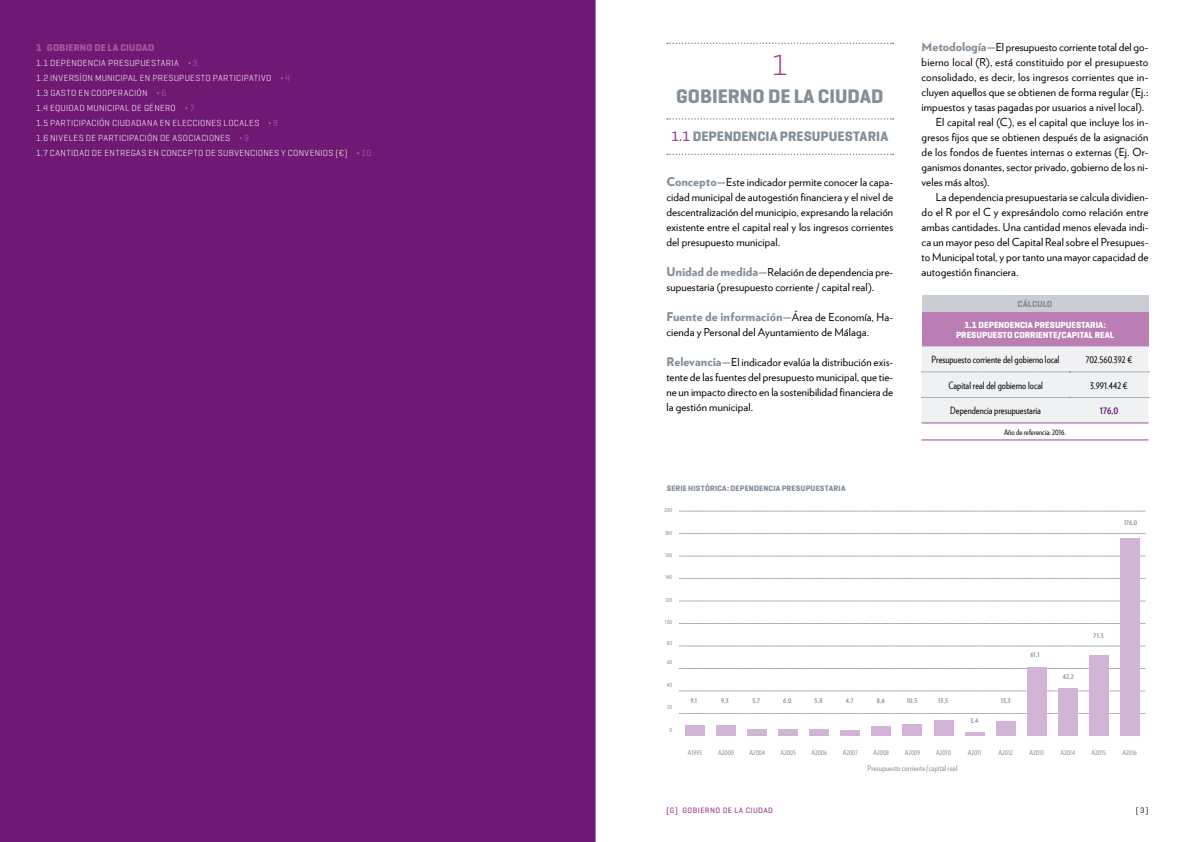
<style>
.page{position:relative;width:1191px;height:842px;background:#fff}
.page>*{position:absolute;margin:0;border:0;box-sizing:border-box;transform-origin:0 0}
.t1{font:300 30px "Geogrotesque";color:#a04493}
.t2{font:700 20px "Geogrotesque";color:#848f99}
.t3{font:700 14px "Geogrotesque";color:#848f99}
.t4{font:900 12px "Verlag";color:#848f99}
.t5{font:11px/15px "Verlag";letter-spacing:.01em;color:#000;text-align:justify}
.t6{font:10px "Verlag Condensed";color:#000}
.t7{font:700 10px "Geogrotesque";letter-spacing:.02em;color:#a8579e}
.t8{font:700 10px "Verlag Condensed";color:#6f1974}
.t9{font:300 9px/15px "Geogrotesque";letter-spacing:.035em;color:#fff}
.t10{font:700 9px/10px "Geogrotesque";color:#fff;text-align:center}
.t11{font:700 9px "Geogrotesque";color:#848f99}
.t12{font:700 8px "Geogrotesque";letter-spacing:.02em;color:#848f99}
.t13{font:8px "Verlag Condensed";letter-spacing:.015em;color:#848f99}
.t14{font:500 8px "Geogrotesque";letter-spacing:.05em;color:#a04493}
.t15{font:8px "Verlag Condensed";color:#000}
.t16{font:8px "Geogrotesque";color:#000}
.t17{font:7px "Verlag Condensed";color:#808a94}
.t18{font:700 7px "Verlag Condensed";letter-spacing:.01em;color:#848f99}
.t19{font:6px "Verlag Condensed";color:#808a94}
.s1{color:#b06baa}
.s2{font-weight:500;color:#a04493}
.s3{font-weight:900;font-size:12px;color:#848f99}
.s4{font-weight:400;font-size:11px;color:#000}
</style>
<div class="page">
<svg style="left:679px;top:713px;width:466px;height:1px"></svg>
<svg style="left:679px;top:691px;width:466px;height:1px"></svg>
<svg style="left:679px;top:668px;width:466px;height:1px"></svg>
<svg style="left:679px;top:646px;width:466px;height:1px"></svg>
<svg style="left:679px;top:623px;width:466px;height:1px"></svg>
<svg style="left:679px;top:601px;width:466px;height:1px"></svg>
<svg style="left:679px;top:578px;width:466px;height:1px"></svg>
<svg style="left:679px;top:556px;width:466px;height:1px"></svg>
<svg style="left:679px;top:533px;width:466px;height:1px"></svg>
<svg style="left:679px;top:511px;width:466px;height:1px"></svg>
<div style="left:685px;top:726px;width:20px;height:10px;background:#d2b4d6"></div>
<div style="left:716px;top:725px;width:20px;height:11px;background:#d2b4d6"></div>
<div style="left:747px;top:729px;width:20px;height:7px;background:#d2b4d6"></div>
<div style="left:778px;top:729px;width:20px;height:7px;background:#d2b4d6"></div>
<div style="left:809px;top:729px;width:20px;height:7px;background:#d2b4d6"></div>
<div style="left:840px;top:731px;width:20px;height:5px;background:#d2b4d6"></div>
<div style="left:871px;top:726px;width:20px;height:10px;background:#d2b4d6"></div>
<div style="left:902px;top:724px;width:20px;height:12px;background:#d2b4d6"></div>
<div style="left:933px;top:721px;width:20px;height:15px;background:#d2b4d6"></div>
<hr style="left:964px;top:732px;width:20px;height:4px;background:#d2b4d6">
<div style="left:995px;top:721px;width:20px;height:15px;background:#d2b4d6"></div>
<div style="left:1027px;top:667px;width:19px;height:69px;background:#d2b4d6"></div>
<div style="left:1058px;top:688px;width:19px;height:48px;background:#d2b4d6"></div>
<div style="left:1089px;top:656px;width:19px;height:80px;background:#d2b4d6"></div>
<div style="left:1120px;top:538px;width:19px;height:198px;background:#d2b4d6"></div>
<div style="left:921px;top:295px;width:227px;height:17px;background:#caced3"></div>
<div style="left:921px;top:312px;width:227px;height:34px;background:#ba7eb5"></div>
<svg style="left:921px;top:346px;width:228px;height:77px"></svg>
<hr style="left:921px;top:423px;width:148px;height:1px;background:#a04493">
<hr style="left:1069px;top:423px;width:79px;height:1px;background:#a04493">
<hr style="left:921px;top:440px;width:148px;height:1px;background:#a04493">
<hr style="left:1069px;top:440px;width:79px;height:1px;background:#a04493">
<svg style="left:667px;top:43px;width:226px;height:1px"></svg>
<svg style="left:667px;top:118px;width:226px;height:2px"></svg>
<svg style="left:667px;top:154px;width:226px;height:1px"></svg>
<div style="left:0;top:0;width:595px;height:842px;background:#6f1974"></div>
<hr style="left:595px;top:0;width:1px;height:842px;background:#848f99">
<p class="t7" style="left:36px;top:42px;width:120px">1 GOBIERNO DE LA CIUDAD</p>
<p class="t9" style="left:36px;top:55px;width:337px">1.1 DEPENDENCIA PRESUPUESTARIA <span class="s1">∂3<br></span>1.2 INVERSÍON MUNICIPAL EN PRESUPUESTO PARTICIPATIVO <span class="s1">∂4<br></span>1.3 GASTO EN COOPERACIÓN <span class="s1">∂6<br></span>1.4 EQUIDAD MUNICIPAL DE GÉNERO <span class="s1">∂ 7<br></span>1.5 PARTICIPACIÓN CIUDADANA EN ELECCIONES LOCALES <span class="s1">∂8<br></span>1.6 NIVELES DE PARTICIPACIÓN DE ASOCIACIONES <span class="s1">∂9<br></span>1.7 CANTIDAD DE ENTREGAS EN CONCEPTO DE SUBVENCIONES Y CONVENIOS (€) <span class="s1">∂10</span></p>
<h1 class="t1" style="left:771px;top:46px;width:18px">1</h1>
<h2 class="t2" style="left:676px;top:84px;width:209px">GOBIERNO DE LA CIUDAD</h2>
<p class="t3" style="left:671px;top:128px;width:218px"><span class="s2">1.1</span> DEPENDENCIA PRESUPUESTARIA</p>
<p class="t5" style="left:666px;top:174px;width:228px"><span class="s3">Concepto—</span>Este indicador permite conocer la capa&shy;cidad municipal de autogestión financiera y el nivel de descentralización del municipio, expresando la relación existente entre el capital real y los ingresos corrientes del presupuesto municipal.</p>
<p class="t5" style="left:666px;top:264px;width:228px"><span class="s3">Unidad de medida—</span>Relación de dependencia pre&shy;supuestaria (presupuesto corriente / capital real).</p>
<p class="t4" style="left:666px;top:307px;width:228px">Fuente de información—<span class="s4">Área de Economía, Ha-</span></p>
<p class="t5" style="left:666px;top:324px;width:204px">cienda y Personal del Ayuntamiento de Málaga.</p>
<p class="t5" style="left:666px;top:354px;width:228px"><span class="s3">Relevancia—</span>El indicador evalúa la distribución exis&shy;tente de las fuentes del presupuesto municipal, que tie&shy;ne un impacto directo en la sostenibilidad financiera de la gestión municipal.</p>
<p class="t12" style="left:666px;top:484px;width:180px">SERIE HISTÓRICA: DEPENDENCIA PRESUPUESTARIA</p>
<p class="t19" style="left:664px;top:506px;width:9px">200</p>
<p class="t19" style="left:665px;top:528px;width:9px">180</p>
<p class="t19" style="left:665px;top:551px;width:9px">160</p>
<p class="t19" style="left:665px;top:573px;width:9px">140</p>
<p class="t19" style="left:665px;top:595px;width:8px">120</p>
<p class="t19" style="left:665px;top:618px;width:9px">100</p>
<p class="t19" style="left:667px;top:638px;width:7px">80</p>
<p class="t19" style="left:667px;top:658px;width:7px">60</p>
<p class="t19" style="left:667px;top:680px;width:7px">40</p>
<p class="t5" style="left:921px;top:39px;width:228px"><span class="s3">Metodología—</span>El presupuesto corriente total del go-</p>
<p class="t5" style="left:921px;top:54px;width:228px">bierno local (R), está constituido por el presupuesto</p>
<p class="t5" style="left:921px;top:69px;width:228px">consolidado, es decir, los ingresos corrientes que in-</p>
<p class="t5" style="left:921px;top:84px;width:228px">cluyen aquellos que se obtienen de forma regular (Ej.:</p>
<p class="t5" style="left:921px;top:99px;width:224px">impuestos y tasas pagadas por usuarios a nivel local).</p>
<p class="t5" style="left:935px;top:114px;width:214px">El capital real (C), es el capital que incluye los in-</p>
<p class="t5" style="left:921px;top:129px;width:228px">gresos fijos que se obtienen después de la asignación</p>
<p class="t5" style="left:921px;top:144px;width:228px">de los fondos de fuentes internas o externas (Ej. Or-</p>
<p class="t5" style="left:921px;top:159px;width:228px">ganismos donantes, sector privado, gobierno de los ni-</p>
<p class="t5" style="left:921px;top:174px;width:69px">veles más altos).</p>
<p class="t5" style="left:935px;top:189px;width:214px">La dependencia presupuestaria se calcula dividien-</p>
<p class="t5" style="left:921px;top:204px;width:228px">do el R por el C y expresándolo como relación entre</p>
<p class="t5" style="left:921px;top:219px;width:228px">ambas cantidades. Una cantidad menos elevada indi-</p>
<p class="t5" style="left:921px;top:234px;width:228px">ca un mayor peso del Capital Real sobre el Presupues-</p>
<p class="t5" style="left:921px;top:249px;width:228px">to Municipal total, y por tanto una mayor capacidad de</p>
<p class="t5" style="left:921px;top:264px;width:98px">autogestión financiera.</p>
<p class="t11" style="left:1017px;top:299px;width:36px">CÁLCULO</p>
<p class="t10" style="left:956px;top:320px;width:159px">1.1 DEPENDENCIA PRESUPUESTARIA:<br>PRESUPUESTO CORRIENTE/CAPITAL REAL</p>
<p class="t6" style="left:931px;top:352px;width:129px">Presupuesto corriente del gobierno local</p>
<p class="t6" style="left:1085px;top:352px;width:48px">702.560.392 €</p>
<p class="t6" style="left:948px;top:378px;width:96px">Capital real del gobierno local</p>
<p class="t6" style="left:1090px;top:378px;width:39px">3.991.442 €</p>
<p class="t6" style="left:950px;top:404px;width:92px">Dependencia presupuestaria</p>
<p class="t8" style="left:1099px;top:403px;width:20px">176,0</p>
<p class="t15" style="left:1004px;top:426px;width:63px">Año de referencia: 2016.</p>
<p class="t18" style="left:1124px;top:517px;width:15px">176,0</p>
<p class="t18" style="left:1030px;top:649px;width:11px">61,1</p>
<p class="t18" style="left:1063px;top:671px;width:12px">42,2</p>
<p class="t18" style="left:1093px;top:630px;width:12px">71,3</p>
<p class="t19" style="left:667px;top:703px;width:7px">20</p>
<p class="t19" style="left:669px;top:725px;width:4px">0</p>
<p class="t18" style="left:690px;top:696px;width:8px">9,1</p>
<p class="t18" style="left:721px;top:696px;width:9px">9,3</p>
<p class="t18" style="left:752px;top:696px;width:9px">5,7</p>
<p class="t18" style="left:783px;top:696px;width:10px">6,0</p>
<p class="t18" style="left:814px;top:696px;width:9px">5,8</p>
<p class="t18" style="left:846px;top:696px;width:9px">4,7</p>
<p class="t18" style="left:877px;top:696px;width:10px">8,6</p>
<p class="t18" style="left:906px;top:696px;width:12px">10,5</p>
<p class="t18" style="left:938px;top:696px;width:12px">13,5</p>
<p class="t18" style="left:970px;top:715px;width:9px">3,4</p>
<p class="t18" style="left:1000px;top:696px;width:11px">13,3</p>
<p class="t17" style="left:688px;top:748px;width:16px">A1995</p>
<p class="t17" style="left:718px;top:748px;width:17px">A2000</p>
<p class="t17" style="left:749px;top:748px;width:17px">A2004</p>
<p class="t17" style="left:780px;top:748px;width:17px">A2005</p>
<p class="t17" style="left:811px;top:748px;width:17px">A2006</p>
<p class="t17" style="left:842px;top:748px;width:17px">A2007</p>
<p class="t17" style="left:873px;top:748px;width:17px">A2008</p>
<p class="t17" style="left:904px;top:748px;width:17px">A2009</p>
<p class="t17" style="left:936px;top:748px;width:16px">A2010</p>
<p class="t17" style="left:967px;top:748px;width:15px">A2011</p>
<p class="t17" style="left:998px;top:748px;width:16px">A2012</p>
<p class="t17" style="left:1029px;top:748px;width:16px">A2013</p>
<p class="t17" style="left:1060px;top:748px;width:16px">A2014</p>
<p class="t17" style="left:1091px;top:748px;width:16px">A2015</p>
<p class="t17" style="left:1122px;top:748px;width:16px">A2016</p>
<p class="t13" style="left:867px;top:763px;width:91px">Presupuesto corriente / capital real</p>
<p class="t14" style="left:666px;top:806px;width:108px">[G] GOBIERNO DE LA CIUDAD</p>
<p class="t16" style="left:1136px;top:805px;width:14px">[3]</p>
</div>
